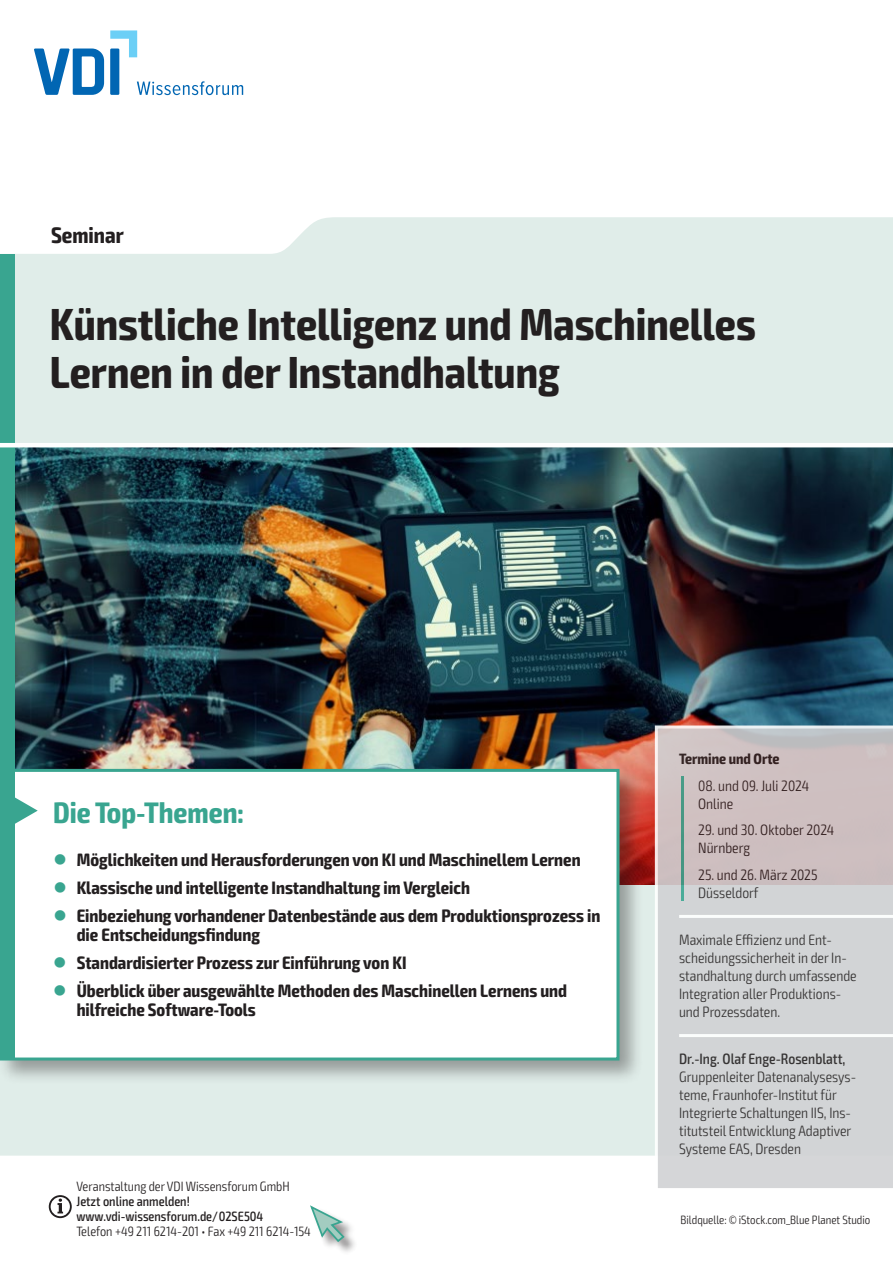
<style>
.page{position:relative;width:893px;height:1263px;background:#fff}
.page>*{position:absolute;margin:0;border:0;box-sizing:border-box;transform-origin:0 0}
.t1{font:700 condensed 45px/48px "Exo 2";color:#231f20}
.t2{font:700 condensed 29.7px "Exo 2";color:#39a590}
.t3{font:700 condensed 22.5px "Exo 2";color:#231f20}
.t4{font:700 condensed 18px/19.5px "Exo 2";color:#231f20}
.t5{font:300 condensed 15px/18px "Exo 2";color:#231f20}
.t6{font:500 condensed 15px "Exo 2";color:#231f20}
.t7{font:700 condensed 15px "Exo 2";color:#231f20}
.t8{font:300 condensed 13.5px "Exo 2";color:#231f20}
.t9{font:500 condensed 13.5px/15px "Exo 2";color:#231f20}
.t10{font:300 condensed 12px "Exo 2";color:#231f20}
.s1{color:#39a590}
</style>
<div class="page">
<div style="left:0;top:217px;width:893px;height:938px;background:#e0ede9"></div>
<img style="left:14px;top:447px;width:879px;height:437px">
<div style="left:0;top:765px;width:644px;height:320px;background:#231f20;opacity:.4"></div>
<div style="left:2px;top:770px;width:616px;height:289px;background:#fff"></div>
<div style="left:3px;top:772px;width:11px;height:285px;background:#39a590"></div>
<div style="left:0;top:769px;width:619px;height:291px;border:3px solid #39a590"></div>
<svg style="left:14px;top:796px;width:24px;height:29px"></svg>
<div style="left:0;top:254px;width:14px;height:519px;background:#39a590"></div>
<div style="left:311px;top:1206px;width:47px;height:49px;background:#231f20;opacity:.5"></div>
<svg style="left:310px;top:1205px;width:36px;height:38px"></svg>
<hr style="left:0;top:443px;width:893px;height:4px;background:#fff">
<svg style="left:655px;top:725px;width:238px;height:463px;background:#d1cecf"></svg>
<svg style="left:49px;top:1195px;width:23px;height:23px"></svg>
<svg style="left:34px;top:30px;width:209px;height:65px"></svg>
<h3 class="t3" style="left:51px;top:221px;width:74px">Seminar</h3>
<h1 class="t1" style="left:50px;top:301px;width:707px">Künstliche Intelligenz und Maschinelles<br>Lernen in der Instandhaltung</h1>
<h2 class="t2" style="left:53px;top:794px;width:192px">Die Top-Themen:</h2>
<p class="t4" style="left:53px;top:850px;width:529px"><span class="s1">●</span> Möglichkeiten und Herausforderungen von KI und Maschinellem Lernen</p>
<p class="t4" style="left:53px;top:878px;width:418px"><span class="s1">●</span> Klassische und intelligente Instandhaltung im Vergleich</p>
<p class="t4" style="left:77px;top:906px;width:525px;text-indent:-23px"><span class="s1">●</span> Einbeziehung vorhandener Datenbestände aus dem Produktionsprozess in die Entscheidungsfindung</p>
<p class="t4" style="left:53px;top:953px;width:355px"><span class="s1">●</span> Standardisierter Prozess zur Einführung von KI</p>
<p class="t4" style="left:77px;top:981px;width:492px;text-indent:-23px"><span class="s1">●</span> Überblick über ausgewählte Methoden des Maschinellen Lernens und hilfreiche Software-Tools</p>
<p class="t8" style="left:77px;top:1178px;width:215px">Veranstaltung der VDI Wissensforum GmbH</p>
<p class="t9" style="left:77px;top:1194px;width:188px">Jetzt online anmelden! www.vdi-wissensforum.de/02SE504</p>
<p class="t8" style="left:77px;top:1223px;width:236px">Telefon +49 211 6214-201 • Fax +49 211 6214-154</p>
<p class="t7" style="left:679px;top:750px;width:102px">Termine und Orte</p>
<p class="t5" style="left:698px;top:777px;width:112px">08. und 09. Juli 2024<br>Online</p>
<p class="t5" style="left:698px;top:821px;width:137px">29. und 30. Oktober 2024<br>Nürnberg</p>
<p class="t5" style="left:698px;top:866px;width:121px">25. und 26. März 2025<br>Düsseldorf</p>
<p class="t5" style="left:679px;top:931px;width:179px">Maximale Effizienz und Ent&shy;scheidungssicherheit in der In&shy;standhaltung durch umfassende<br>Integration aller Produktions&shy;und Prozessdaten.</p>
<p class="t6" style="left:679px;top:1050px;width:168px">Dr.-Ing. Olaf Enge-Rosenblatt,</p>
<p class="t5" style="left:679px;top:1068px;width:179px">Gruppenleiter Datenanalysesys&shy;teme, Fraunhofer-Institut für<br>Integrierte Schaltungen IIS, Ins&shy;titutsteil Entwicklung Adaptiver<br>Systeme EAS, Dresden</p>
<p class="t10" style="left:681px;top:1212px;width:191px">Bildquelle: © iStock.com_Blue Planet Studio</p>
</div>
